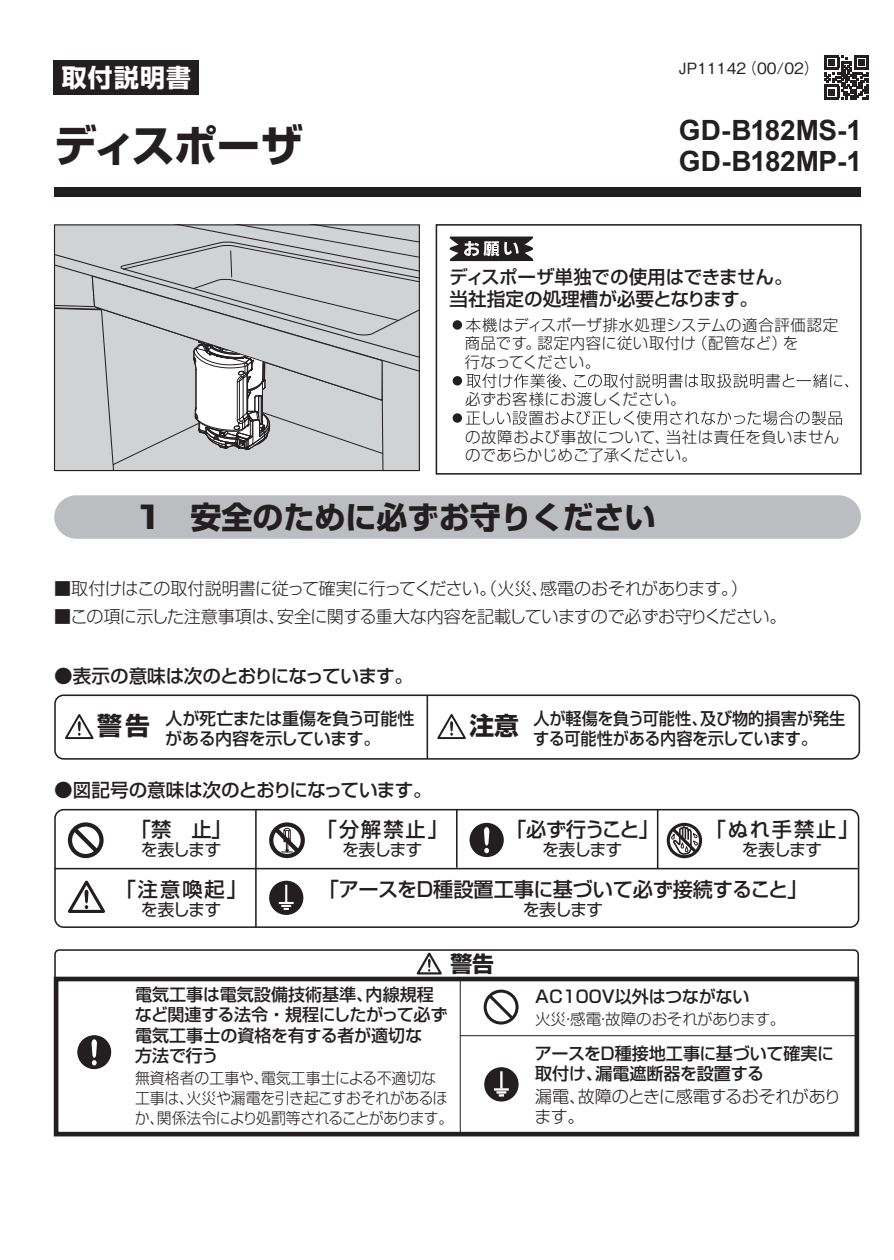
<style>
.page{position:relative;width:894px;height:1260px;background:#fff}
.page>*{position:absolute;margin:0;border:0;box-sizing:border-box;transform-origin:0 0}
.t1{font:43.5px "Shin Go Pro Bold 90 msp RKSJ H";letter-spacing:-.02em;color:#231f20}
.t2{font:30.9px "Shin Go Pro Bold 90 msp RKSJ H";color:#231f20;scale:1.25 1}
.t3{font:700 27.9px/30.9px "Arial";letter-spacing:-.015em;color:#231f20}
.t4{font:24.9px "Shin Go Pro Bold 90 msp RKSJ H";letter-spacing:.05em;color:#fff}
.t5{font:21.9px "Shin Go Pro Bold 90 msp RKSJ H";color:#231f20}
.t6{font:20.1px "Shin Go Pro Medium 90 msp RKSJ H";letter-spacing:-.005em;color:#231f20}
.t7{font:18.6px/21.6px "Shin Go Pro Medium 90 msp RKSJ H";letter-spacing:-.01em;color:#231f20}
.t8{font:18.6px "Shin Go Pro Medium 90 msp RKSJ H";letter-spacing:-.03em;color:#231f20}
.t9{font:18.6px "Shin Go Pro Medium 90 msp RKSJ H";letter-spacing:-.035em;color:#231f20}
.t10{font:17.1px/20.1px "Shin Go Pro Medium 90 msp RKSJ H";letter-spacing:-.01em;color:#231f20}
.t11{font:17.1px/20.1px "Shin Go Pro Light 90 msp RKSJ H";letter-spacing:-.03em;color:#231f20}
.t12{font:17.1px/20.1px "Shin Go Pro Medium 90 msp RKSJ H";letter-spacing:-.01em;color:#231f20;scale:.95 1}
.t13{font:17.1px "Shin Go Pro Regular 90 msp RKSJ H";letter-spacing:-.075em;color:#231f20}
.t14{font:15.6px/20.1px "Shin Go Pro Light 90 msp RKSJ H";letter-spacing:-.025em;color:#231f20;scale:.96 1}
.t15{font:15.6px/18.6px "Shin Go Pro Light 90 msp RKSJ H";color:#231f20}
.t16{font:15.6px/18.6px "Shin Go Pro Light 90 msp RKSJ H";letter-spacing:.025em;color:#231f20}
.t17{font:15.6px "Shin Go Pro Light 90 msp RKSJ H";letter-spacing:.02em;color:#231f20}
.t18{font:15.6px "Gothic BBB Pro Medium 90 msp RKSJ H";color:#231f20}
</style>
<div class="page">
<div style="left:54px;top:60px;width:145px;height:35px;background:#231f20"></div>
<svg style="left:449px;top:237px;width:85px;height:24px"></svg>
<div style="left:453px;top:320px;width:9px;height:10px;background:#231f20;border-radius:50%"></div>
<svg style="left:453px;top:374px;width:395px;height:14px"></svg>
<svg style="left:453px;top:411px;width:389px;height:14px"></svg>
<div style="left:436px;top:224px;width:426px;height:251px;border:2px solid #231f20"></div>
<div style="left:54px;top:495px;width:807px;height:44px;background:#bcbdc0;border-radius:22px"></div>
<div style="left:54px;top:695px;width:806px;height:65px;border:2px solid #231f20;border-radius:8px"></div>
<hr style="left:427px;top:695px;width:1px;height:64px;background:#231f20">
<svg style="left:65px;top:714px;width:29px;height:26px"></svg>
<svg style="left:437px;top:714px;width:29px;height:26px"></svg>
<div style="left:471px;top:824px;width:32px;height:32px;background:#231f20;border-radius:50%"></div>
<div style="left:470px;top:823px;width:34px;height:34px;border:2px solid #231f20;border-radius:50%"></div>
<svg style="left:484px;top:827px;width:6px;height:26px"></svg>
<div style="left:54px;top:809px;width:805px;height:119px;border:2px solid #231f20;border-radius:9px"></div>
<hr style="left:657px;top:810px;width:1px;height:58px;background:#231f20">
<hr style="left:456px;top:810px;width:2px;height:58px;background:#231f20">
<hr style="left:255px;top:810px;width:2px;height:117px;background:#231f20">
<div style="left:68px;top:822px;width:36px;height:36px;border:4px solid #231f20;border-radius:50%"></div>
<svg style="left:69px;top:823px;width:34px;height:34px"></svg>
<div style="left:269px;top:822px;width:36px;height:36px;border:4px solid #231f20;border-radius:50%"></div>
<svg style="left:270px;top:823px;width:34px;height:34px"></svg>
<div style="left:270px;top:882px;width:32px;height:32px;background:#231f20;border-radius:50%"></div>
<div style="left:269px;top:881px;width:34px;height:34px;border:2px solid #231f20;border-radius:50%"></div>
<svg style="left:279px;top:885px;width:15px;height:25px"></svg>
<hr style="left:54px;top:868px;width:804px;height:1px;background:#231f20">
<div style="left:667px;top:823px;width:35px;height:35px;border:3px solid #231f20;border-radius:50%"></div>
<svg style="left:669px;top:825px;width:31px;height:33px"></svg>
<svg style="left:68px;top:880px;width:37px;height:33px"></svg>
<svg style="left:415px;top:949px;width:30px;height:26px"></svg>
<hr style="left:460px;top:978px;width:1px;height:156px;background:#231f20">
<svg style="left:486px;top:992px;width:30px;height:30px"></svg>
<div style="left:484px;top:990px;width:35px;height:35px;border:3px solid #231f20;border-radius:50%"></div>
<div style="left:485px;top:1068px;width:33px;height:33px;background:#231f20;border-radius:50%"></div>
<div style="left:484px;top:1067px;width:35px;height:35px;border:2px solid #231f20;border-radius:50%"></div>
<hr style="left:500px;top:1071px;width:3px;height:18px;background:#fff">
<svg style="left:496px;top:1091px;width:10px;height:6px"></svg>
<hr style="left:494px;top:1088px;width:15px;height:3px;background:#fff">
<div style="left:78px;top:1036px;width:33px;height:33px;background:#231f20;border-radius:50%"></div>
<div style="left:77px;top:1035px;width:34px;height:34px;border:2px solid #231f20;border-radius:50%"></div>
<svg style="left:91px;top:1039px;width:6px;height:26px"></svg>
<hr style="left:460px;top:1035px;width:398px;height:1px;background:#231f20">
<svg style="left:55px;top:225px;width:364px;height:246px;background:#c6c7c9"></svg>
<div style="left:55px;top:188px;width:806px;height:9px;background:#231f20"></div>
<div style="left:54px;top:977px;width:805px;height:159px;border:5px solid #231f20"></div>
<svg style="left:824px;top:55px;width:45px;height:45px"></svg>
<h3 class="t4" style="left:62px;top:68px;width:131px">取付説明書</h3>
<h1 class="t1" style="left:54px;top:130px;width:251px">ディスポーザ</h1>
<p class="t18" style="left:679px;top:62px;width:142px">JP11142（00/02）</p>
<h3 class="t3" style="left:679px;top:115px;width:185px">GD-B182MS-1<br>GD-B182MP-1</h3>
<p class="t7" style="left:449px;top:269px;width:345px">ディスポーザ単独での使用はできません。当社指定の処理槽が必要となります。</p>
<p class="t16" style="left:450px;top:318px;width:390px;text-indent:16px">本機はディスポーザ排水処理システムの適合評価認定　商品です。認定内容に従い取付け（配管など）を<br>　行なってください。</p>
<p class="t17" style="left:450px;top:394px;width:238px">　必ずお客様にお渡しください。</p>
<p class="t15" style="left:450px;top:429px;width:391px">　の故障および事故について、当社は責任を負いません　のであらかじめご了承ください。</p>
<h2 class="t2" style="left:133px;top:506px;width:420px">1 安全のために必ずお守りください</h2>
<p class="t11" style="left:54px;top:581px;width:695px">■取付けはこの取付説明書に従って確実に行ってください。（火災、感電のおそれがあります。）</p>
<p class="t11" style="left:54px;top:608px;width:734px">■この項に示した注意事項は、安全に関する重大な内容を記載していますので必ずお守りください。</p>
<p class="t9" style="left:54px;top:669px;width:360px">●表示の意味は次のとおりになっています。</p>
<p class="t10" style="left:97px;top:711px;width:319px;text-indent:68px">人が死亡または重傷を負う可能性<sup>警告</sup> がある内容を示しています。</p>
<p class="t12" style="left:469px;top:711px;width:397px;text-indent:64px">人が軽傷を負う可能性、及び物的損害が発生<sup>注意</sup> する可能性がある内容を示しています。</p>
<p class="t8" style="left:54px;top:783px;width:379px">●図記号の意味は次のとおりになっています。</p>
<p class="t6" style="left:131px;top:822px;width:102px">「禁　止」</p>
<p class="t13" style="left:141px;top:843px;width:82px">を表します</p>
<p class="t6" style="left:506px;top:822px;width:154px">「必ず行うこと」</p>
<p class="t13" style="left:542px;top:843px;width:82px">を表します</p>
<p class="t6" style="left:317px;top:822px;width:133px">「分解禁止」</p>
<p class="t13" style="left:342px;top:843px;width:82px">を表します</p>
<p class="t6" style="left:706px;top:822px;width:154px">「ぬれ手禁止」</p>
<p class="t13" style="left:742px;top:843px;width:82px">を表します</p>
<p class="t6" style="left:116px;top:882px;width:133px">「注意喚起」</p>
<p class="t13" style="left:141px;top:903px;width:82px">を表します</p>
<p class="t6" style="left:319px;top:882px;width:490px">「アースをD種設置工事に基づいて必ず接続すること」</p>
<p class="t13" style="left:523px;top:903px;width:82px">を表します</p>
<p class="t5" style="left:451px;top:955px;width:45px">警告</p>
<p class="t10" style="left:135px;top:987px;width:314px">電気工事は電気設備技術基準、内線規程など関連する法令・規程にしたがって必ず電気工事士の資格を有する者が適切な<br>方法で行う</p>
<p class="t14" style="left:135px;top:1070px;width:333px">無資格者の工事や、電気工事士による不適切な工事は、火災や漏電を引き起こすおそれがあるほか、関係法令により処罰等されることがあります。</p>
<p class="t10" style="left:535px;top:988px;width:216px">AC100V以外はつながない</p>
<p class="t15" style="left:535px;top:1011px;width:252px">火災・感電・故障のおそれがあります。</p>
<p class="t10" style="left:535px;top:1046px;width:301px">アースをＤ種接地工事に基づいて確実に取付け、漏電遮断器を設置する</p>
<p class="t11" style="left:534px;top:1089px;width:308px">漏電、故障のときに感電するおそれがあります。</p>
</div>
